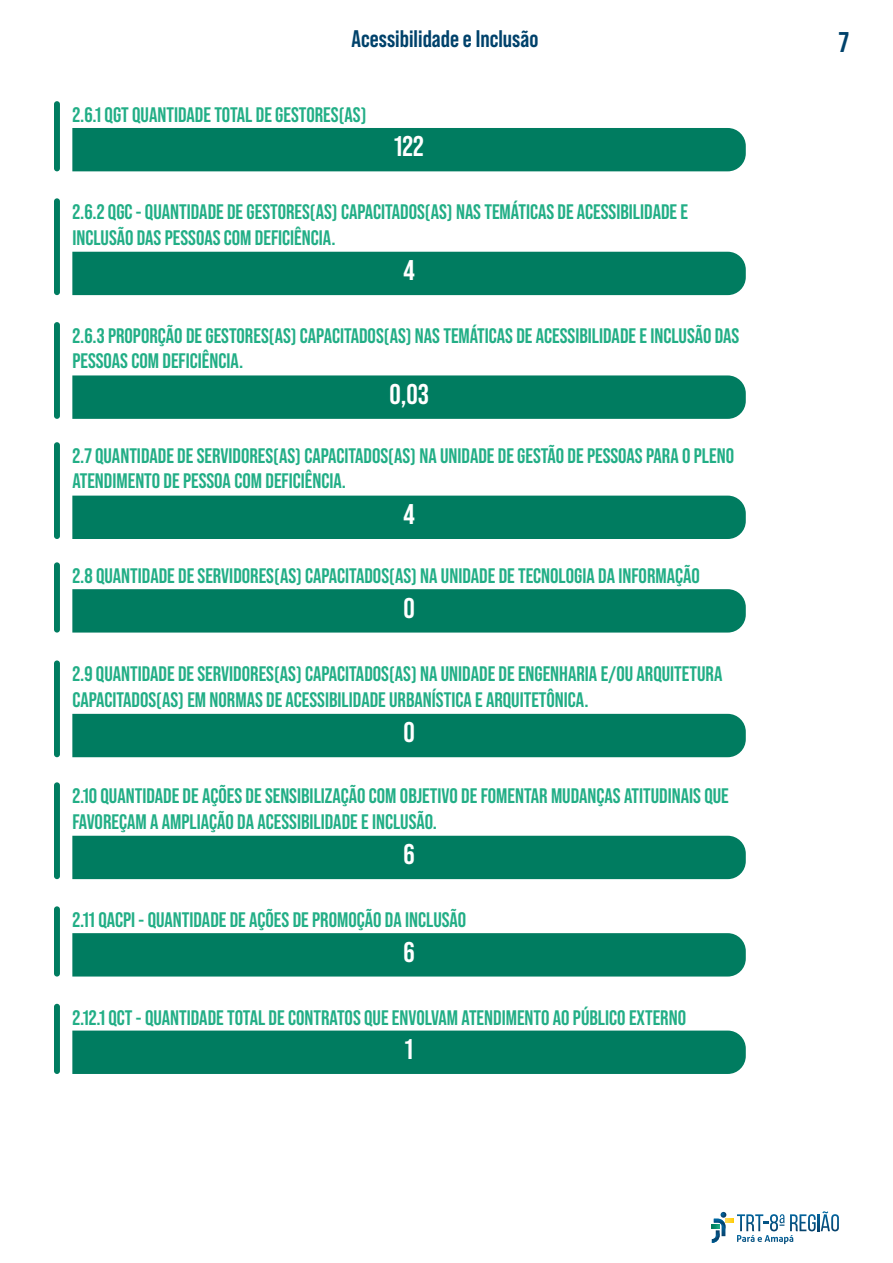
<style>
.page{position:relative;width:893px;height:1263px;background:#fff}
.page>*{position:absolute;margin:0;border:0;box-sizing:border-box;transform-origin:0 0}
.t1{font:700 28.5px "Bebas Neue Pro";color:#fff}
.t2{font:700 28.5px "Bebas Neue Pro";color:#00426b}
.t3{font:700 24px "Bebas Neue Pro";color:#00426b}
.t4{font:700 21px/25.2px "Bebas Neue Pro";color:#22ae86}
</style>
<div class="page">
<div style="left:72px;top:128px;width:674px;height:43px;background:#007c60"></div>
<div style="left:54px;top:101px;width:6px;height:70px;background:#007c60;border-radius:3px"></div>
<div style="left:72px;top:589px;width:674px;height:43px;background:#007c60"></div>
<div style="left:72px;top:252px;width:674px;height:43px;background:#007c60"></div>
<div style="left:72px;top:375px;width:674px;height:44px;background:#007c60"></div>
<div style="left:72px;top:496px;width:674px;height:43px;background:#007c60"></div>
<div style="left:54px;top:562px;width:6px;height:70px;background:#007c60;border-radius:3px"></div>
<div style="left:54px;top:198px;width:6px;height:97px;background:#007c60;border-radius:3px"></div>
<div style="left:54px;top:322px;width:6px;height:97px;background:#007c60;border-radius:3px"></div>
<div style="left:54px;top:442px;width:6px;height:97px;background:#007c60;border-radius:3px"></div>
<div style="left:72px;top:714px;width:674px;height:43px;background:#007c60"></div>
<div style="left:54px;top:660px;width:6px;height:97px;background:#007c60;border-radius:3px"></div>
<div style="left:72px;top:836px;width:674px;height:43px;background:#007c60"></div>
<div style="left:54px;top:782px;width:6px;height:97px;background:#007c60;border-radius:3px"></div>
<svg style="left:712px;top:1211px;width:127px;height:33px"></svg>
<div style="left:72px;top:933px;width:674px;height:43px;background:#007c60"></div>
<div style="left:54px;top:906px;width:6px;height:70px;background:#007c60;border-radius:3px"></div>
<div style="left:72px;top:1030px;width:674px;height:44px;background:#007c60"></div>
<div style="left:54px;top:1004px;width:6px;height:70px;background:#007c60;border-radius:3px"></div>
<p class="t3" style="left:352px;top:25px;width:188px">Acessibilidade e Inclusão</p>
<h1 class="t2" style="left:839px;top:26px;width:12px">7</h1>
<p class="t4" style="left:72px;top:102px;width:296px">2.6.1 QGT QUANTIDADE TOTAL DE GESTORES(AS)</p>
<h1 class="t1" style="left:394px;top:130px;width:31px">122</h1>
<p class="t4" style="left:72px;top:199px;width:617px">2.6.2 QGC - QUANTIDADE DE GESTORES(AS) CAPACITADOS(AS) NAS TEMÁTICAS DE ACESSIBILIDADE E<br>INCLUSÃO DAS PESSOAS COM DEFICIÊNCIA.</p>
<h1 class="t1" style="left:403px;top:254px;width:13px">4</h1>
<p class="t4" style="left:72px;top:323px;width:669px">2.6.3 PROPORÇÃO DE GESTORES(AS) CAPACITADOS(AS) NAS TEMÁTICAS DE ACESSIBILIDADE E INCLUSÃO DAS<br>PESSOAS COM DEFICIÊNCIA.</p>
<h1 class="t1" style="left:389px;top:378px;width:41px">0,03</h1>
<p class="t4" style="left:72px;top:443px;width:663px">2.7 QUANTIDADE DE SERVIDORES(AS) CAPACITADOS(AS) NA UNIDADE DE GESTÃO DE PESSOAS PARA O PLENO<br>ATENDIMENTO DE PESSOA COM DEFICIÊNCIA.</p>
<h1 class="t1" style="left:403px;top:498px;width:13px">4</h1>
<p class="t4" style="left:72px;top:563px;width:629px">2.8 QUANTIDADE DE SERVIDORES(AS) CAPACITADOS(AS) NA UNIDADE DE TECNOLOGIA DA INFORMAÇÃO</p>
<h1 class="t1" style="left:403px;top:591px;width:13px">0</h1>
<p class="t4" style="left:72px;top:661px;width:652px">2.9 QUANTIDADE DE SERVIDORES(AS) CAPACITADOS(AS) NA UNIDADE DE ENGENHARIA E/OU ARQUITETURA<br>CAPACITADOS(AS) EM NORMAS DE ACESSIBILIDADE URBANÍSTICA E ARQUITETÔNICA.</p>
<h1 class="t1" style="left:403px;top:716px;width:13px">0</h1>
<p class="t4" style="left:72px;top:783px;width:658px">2.10 QUANTIDADE DE AÇÕES DE SENSIBILIZAÇÃO COM OBJETIVO DE FOMENTAR MUDANÇAS ATITUDINAIS QUE<br>FAVOREÇAM A AMPLIAÇÃO DA ACESSIBILIDADE E INCLUSÃO.</p>
<h1 class="t1" style="left:403px;top:838px;width:13px">6</h1>
<p class="t4" style="left:72px;top:907px;width:395px">2.11 QACPI - QUANTIDADE DE AÇÕES DE PROMOÇÃO DA INCLUSÃO</p>
<h1 class="t1" style="left:403px;top:935px;width:13px">6</h1>
<p class="t4" style="left:72px;top:1005px;width:615px">2.12.1 QCT - QUANTIDADE TOTAL DE CONTRATOS QUE ENVOLVAM ATENDIMENTO AO PÚBLICO EXTERNO</p>
<h1 class="t1" style="left:405px;top:1033px;width:10px">1</h1>
</div>
